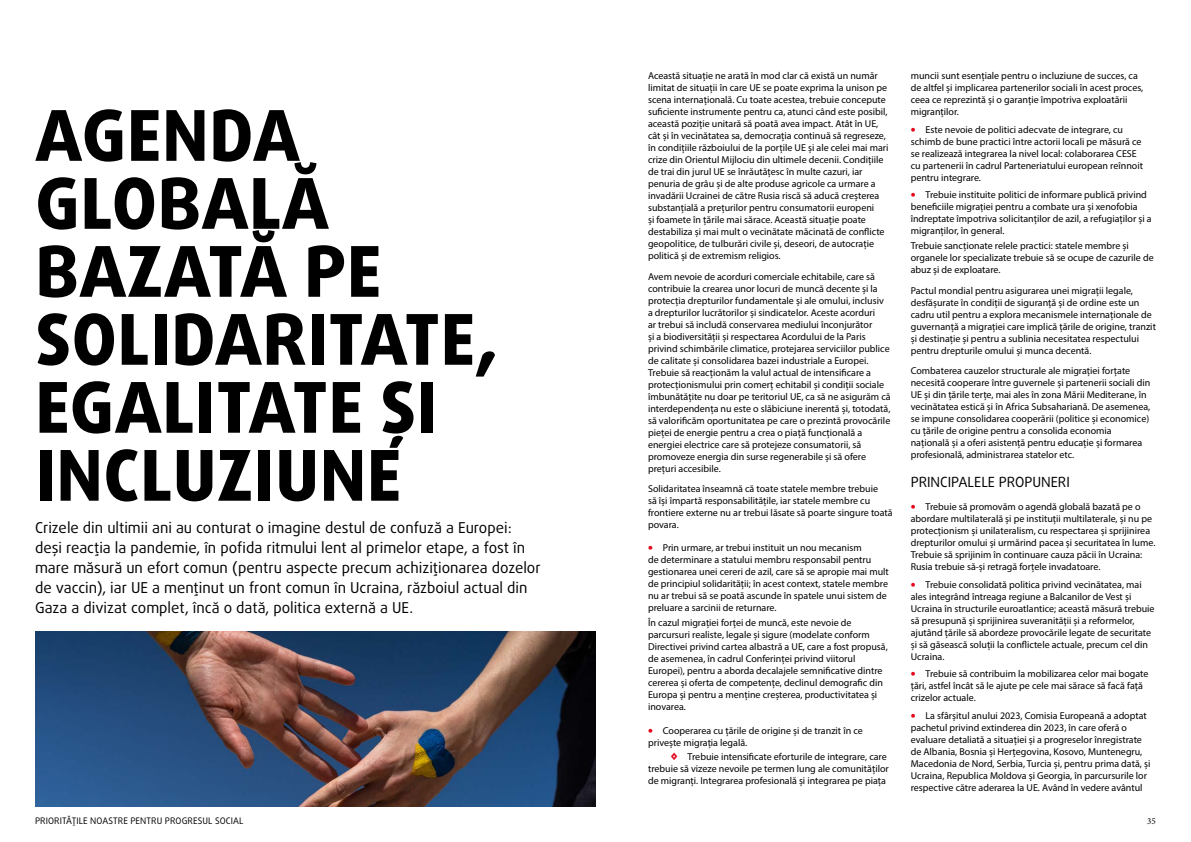
<style>
.page{position:relative;width:1191px;height:842px;background:#fff}
.page>*{position:absolute;margin:0;border:0;box-sizing:border-box;transform-origin:0 0}
.t1{font:800 70px/68px "Daxline Pro";letter-spacing:.01em;color:#000}
.t2{font:15px/20px "Daxline Pro";color:#000}
.t3{font:14px "Daxline Pro";color:#000}
.t4{font:10px/12px "Myriad Pro";color:#000}
.t5{font:9px "Daxline Pro";letter-spacing:.01em;color:#000}
.t6{font:9px "Minion Pro";color:#000}
.s1{font-family:"Daxline Pro";font-weight:900;color:#e3051a}
</style>
<div class="page">
<img style="left:35px;top:632px;width:560px;height:175px">
<h1 class="t1" style="left:35px;top:102px;width:462px">AGENDA<br>GLOBALĂ<br>BAZATĂ PE<br>SOLIDARITATE,<br>EGALITATE ȘI<br>INCLUZIUNE</h1>
<p class="t2" style="left:35px;top:518px;width:507px">Crizele din ultimii ani au conturat o imagine destul de confuză a Europei: deși reacția la pandemie, în pofida ritmului lent al primelor etape, a fost în mare măsură un efort comun (pentru aspecte precum achiziționarea dozelor de vaccin), iar UE a menținut un front comun în Ucraina, războiul actual din Gaza a divizat complet, încă o dată, politica externă a UE.</p>
<p class="t4" style="left:648px;top:70px;width:242px">Această situație ne arată în mod clar că există un număr limitat de situații în care UE se poate exprima la unison pe scena internațională. Cu toate acestea, trebuie concepute suficiente instrumente pentru ca, atunci când este posibil, această poziție unitară să poată avea impact. Atât în UE, cât și în vecinătatea sa, democrația continuă să regreseze, în condițiile războiului de la porțile UE și ale celei mai mari crize din Orientul Mijlociu din ultimele decenii. Condițiile de trai din jurul UE se înrăutățesc în multe cazuri, iar penuria de grâu și de alte produse agricole ca urmare a invadării Ucrainei de către Rusia riscă să aducă creșterea substanțială a prețurilor pentru consumatorii europeni<br>și foamete în țările mai sărace. Această situație poate destabiliza și mai mult o vecinătate măcinată de conflicte geopolitice, de tulburări civile și, deseori, de autocrație politică și de extremism religios.</p>
<p class="t4" style="left:648px;top:270px;width:244px">Avem nevoie de acorduri comerciale echitabile, care să contribuie la crearea unor locuri de muncă decente și la protecția drepturilor fundamentale și ale omului, inclusiv a drepturilor lucrătorilor și sindicatelor. Aceste acorduri<br>ar trebui să includă conservarea mediului înconjurător<br>și a biodiversității și respectarea Acordului de la Paris privind schimbările climatice, protejarea serviciilor publice de calitate și consolidarea bazei industriale a Europei.<br>Trebuie să reacționăm la valul actual de intensificare a protecționismului prin comerț echitabil și condiții sociale îmbunătățite nu doar pe teritoriul UE, ca să ne asigurăm că interdependența nu este o slăbiciune inerentă și, totodată, să valorificăm oportunitatea pe care o prezintă provocările pieței de energie pentru a crea o piață funcțională a energiei electrice care să protejeze consumatorii, să promoveze energia din surse regenerabile și să ofere prețuri accesibile.</p>
<p class="t4" style="left:648px;top:483px;width:246px">Solidaritatea înseamnă că toate statele membre trebuie<br>să își împartă responsabilitățile, iar statele membre cu frontiere externe nu ar trebui lăsate să poarte singure toată povara.</p>
<p class="t4" style="left:648px;top:542px;width:242px"><span class="s1">•</span> Prin urmare, ar trebui instituit un nou mecanism<br>de determinare a statului membru responsabil pentru gestionarea unei cereri de azil, care să se apropie mai mult de principiul solidarității; în acest context, statele membre nu ar trebui să se poată ascunde în spatele unui sistem de preluare a sarcinii de returnare.</p>
<p class="t4" style="left:648px;top:617px;width:241px">În cazul migrației forței de muncă, este nevoie de parcursuri realiste, legale și sigure (modelate conform Directivei privind cartea albastră a UE, care a fost propusă, de asemenea, în cadrul Conferinței privind viitorul Europei), pentru a aborda decalajele semnificative dintre cererea și oferta de competențe, declinul demografic din Europa și pentru a menține creșterea, productivitatea și inovarea.</p>
<p class="t4" style="left:648px;top:724px;width:216px"><span class="s1">•</span> Cooperarea cu țările de origine și de tranzit în ce privește migrația legală.</p>
<p class="t4" style="left:648px;top:751px;width:242px;text-indent:23px"><span class="s1">◊</span> Trebuie intensificate eforturile de integrare, care trebuie să vizeze nevoile pe termen lung ale comunităților de migranți. Integrarea profesională și integrarea pe piața</p>
<p class="t4" style="left:910px;top:70px;width:234px">muncii sunt esențiale pentru o incluziune de succes, ca de altfel și implicarea partenerilor sociali în acest proces, ceea ce reprezintă și o garanție împotriva exploatării migranților.</p>
<p class="t4" style="left:910px;top:123px;width:234px"><span class="s1">•</span> Este nevoie de politici adecvate de integrare, cu schimb de bune practici între actorii locali pe măsură ce se realizează integrarea la nivel local: colaborarea CESE cu partenerii în cadrul Parteneriatului european reînnoit pentru integrare.</p>
<p class="t4" style="left:910px;top:189px;width:242px"><span class="s1">•</span> Trebuie instituite politici de informare publică privind beneficiile migrației pentru a combate ura și xenofobia îndreptate împotriva solicitanților de azil, a refugiaților și a migranților, în general.</p>
<p class="t4" style="left:910px;top:240px;width:244px">Trebuie sancționate relele practici: statele membre și organele lor specializate trebuie să se ocupe de cazurile de abuz și de exploatare.</p>
<p class="t4" style="left:910px;top:284px;width:247px">Pactul mondial pentru asigurarea unei migrații legale, desfășurate în condiții de siguranță și de ordine este un cadru util pentru a explora mecanismele internaționale de guvernanță a migrației care implică țările de origine, tranzit și destinație și pentru a sublinia necesitatea respectului pentru drepturile omului și munca decentă.</p>
<p class="t4" style="left:910px;top:365px;width:241px">Combaterea cauzelor structurale ale migrației forțate necesită cooperare între guvernele și partenerii sociali din UE și din țările terțe, mai ales în zona Mării Mediterane, în vecinătatea estică și în Africa Subsahariană. De asemenea, se impune consolidarea cooperării (politice și economice) cu țările de origine pentru a consolida economia națională și a oferi asistență pentru educație și formarea profesională, administrarea statelor etc.</p>
<h3 class="t3" style="left:910px;top:472px;width:160px">PRINCIPALELE PROPUNERI</h3>
<p class="t4" style="left:910px;top:501px;width:246px"><span class="s1">•</span> Trebuie să promovăm o agendă globală bazată pe o abordare multilaterală și pe instituții multilaterale, și nu pe protecționism și unilateralism, cu respectarea și sprijinirea drepturilor omului și urmărind pacea și securitatea în lume.<br>Trebuie să sprijinim în continuare cauza păcii în Ucraina:<br>Rusia trebuie să-și retragă forțele invadatoare.</p>
<p class="t4" style="left:910px;top:578px;width:245px"><span class="s1">•</span> Trebuie consolidată politica privind vecinătatea, mai ales integrând întreaga regiune a Balcanilor de Vest și Ucraina în structurile euroatlantice; această măsură trebuie să presupună și sprijinirea suveranității și a reformelor, ajutând țările să abordeze provocările legate de securitate și să găsească soluții la conflictele actuale, precum cel din Ucraina.</p>
<p class="t4" style="left:910px;top:668px;width:239px"><span class="s1">•</span> Trebuie să contribuim la mobilizarea celor mai bogate țări, astfel încât să le ajute pe cele mai sărace să facă față crizelor actuale.</p>
<p class="t4" style="left:910px;top:710px;width:241px"><span class="s1">•</span> La sfârșitul anului 2023, Comisia Europeană a adoptat pachetul privind extinderea din 2023, în care oferă o evaluare detaliată a situației și a progreselor înregistrate de Albania, Bosnia și Herțegovina, Kosovo, Muntenegru, Macedonia de Nord, Serbia, Turcia și, pentru prima dată, și Ucraina, Republica Moldova și Georgia, în parcursurile lor respective către aderarea la UE. Având în vedere avântul</p>
<p class="t5" style="left:35px;top:815px;width:210px">PRIORITĂȚILE NOASTRE PENTRU PROGRESUL SOCIAL</p>
<p class="t6" style="left:1147px;top:815px;width:10px">35</p>
</div>
